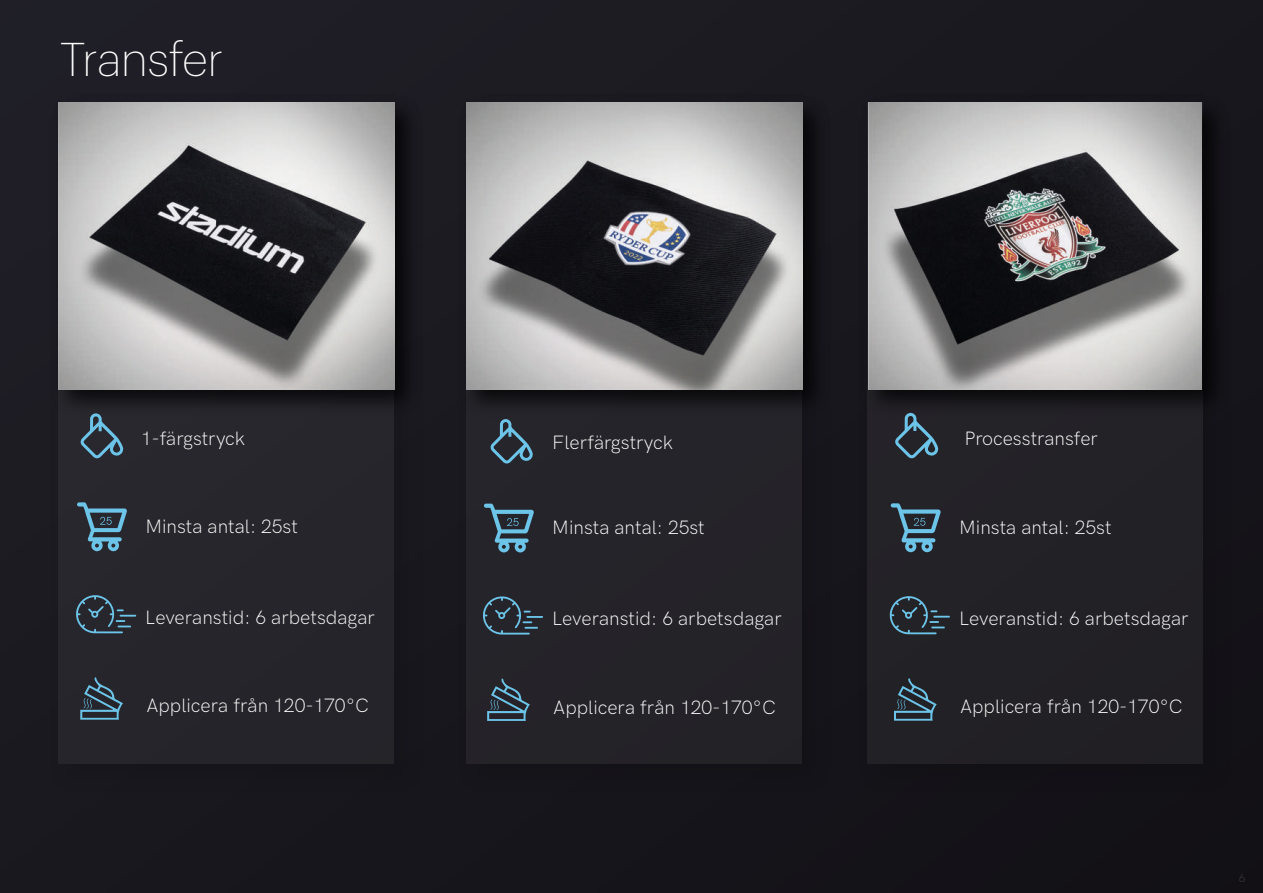
<style>
.page{position:relative;width:1263px;height:893px;background:#18171e}
.page>*{position:absolute;margin:0;border:0;box-sizing:border-box;transform-origin:0 0}
.t1{font:200 46.35px "Graphik";color:#fff}
.t2{font:19.35px "HK Grotesk Light Legacy";color:#fff}
.t3{font:12px "HK Grotesk Light Legacy";color:#3c3c3b}
</style>
<div class="page">
<div style="left:867px;top:103px;width:335px;height:661px;background:#222126"></div>
<div style="left:466px;top:103px;width:336px;height:661px;background:#252329"></div>
<div style="left:58px;top:103px;width:336px;height:661px;background:#26252b"></div>
<img style="left:466px;top:102px;width:351px;height:302px">
<img style="left:466px;top:103px;width:336px;height:287px">
<img style="left:58px;top:102px;width:349px;height:301px">
<img style="left:58px;top:103px;width:336px;height:287px">
<img style="left:867px;top:102px;width:351px;height:311px">
<img style="left:868px;top:103px;width:333px;height:287px">
<svg style="left:80px;top:413px;width:44px;height:46px"></svg>
<svg style="left:490px;top:419px;width:43px;height:45px"></svg>
<svg style="left:895px;top:413px;width:44px;height:46px"></svg>
<svg style="left:77px;top:502px;width:50px;height:49px"></svg>
<svg style="left:76px;top:595px;width:60px;height:38px"></svg>
<svg style="left:80px;top:677px;width:43px;height:43px"></svg>
<svg style="left:484px;top:504px;width:50px;height:48px"></svg>
<svg style="left:483px;top:596px;width:60px;height:39px"></svg>
<svg style="left:487px;top:678px;width:43px;height:43px"></svg>
<svg style="left:890px;top:503px;width:51px;height:49px"></svg>
<svg style="left:889px;top:596px;width:61px;height:38px"></svg>
<svg style="left:894px;top:678px;width:43px;height:43px"></svg>
<h1 class="t1" style="left:60px;top:26px;width:165px">Transfer</h1>
<p class="t2" style="left:141px;top:424px;width:106px">1-färgstryck</p>
<p class="t2" style="left:552px;top:427px;width:122px">Flerfärgstryck</p>
<p class="t2" style="left:964px;top:424px;width:135px">Processtransfer</p>
<p class="t2" style="left:145px;top:512px;width:154px">Minsta antal: 25st</p>
<p class="t2" style="left:552px;top:513px;width:154px">Minsta antal: 25st</p>
<p class="t2" style="left:959px;top:513px;width:154px">Minsta antal: 25st</p>
<p class="t2" style="left:145px;top:603px;width:231px">Leveranstid: 6 arbetsdagar</p>
<p class="t2" style="left:552px;top:604px;width:231px">Leveranstid: 6 arbetsdagar</p>
<p class="t2" style="left:959px;top:604px;width:231px">Leveranstid: 6 arbetsdagar</p>
<p class="t2" style="left:146px;top:691px;width:224px">Applicera från 120-170°C</p>
<p class="t2" style="left:553px;top:692px;width:224px">Applicera från 120-170°C</p>
<p class="t2" style="left:960px;top:692px;width:224px">Applicera från 120-170°C</p>
<p class="t3" style="left:1239px;top:869px;width:8px">6</p>
</div>
